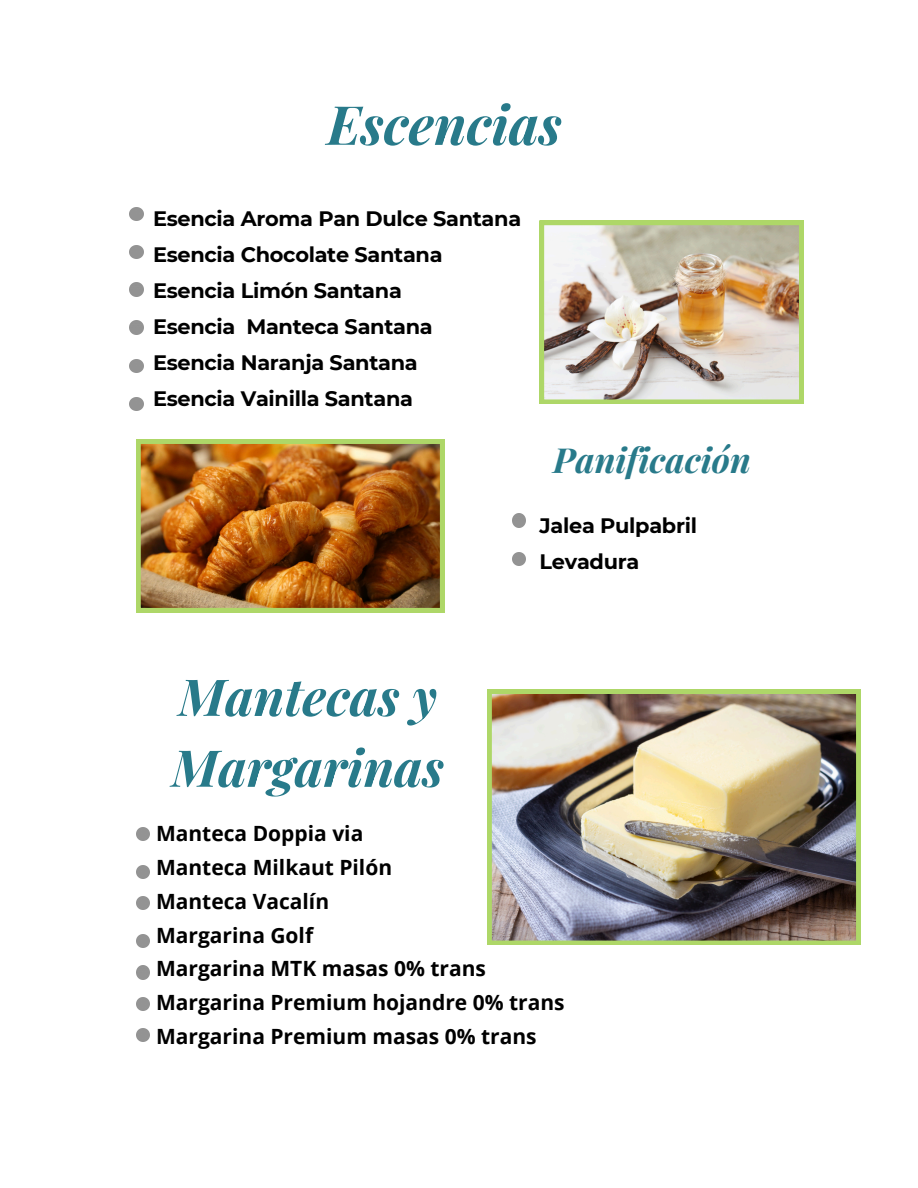
<style>
.page{position:relative;width:918px;height:1188px;background:#fff}
.page>*{position:absolute;margin:0;border:0;box-sizing:border-box;transform-origin:0 0}
.t1{font:italic 700 54px "Playfair Display";color:#287a8a}
.t2{font:italic 700 50.85px/70.8px "Playfair Display";color:#287a8a}
.t3{font:italic 700 34.5px "Playfair Display";color:#287a8a}
.t4{font:700 21px "Open Sans";color:#000}
.t5{font:700 20.85px "Montserrat";letter-spacing:-.015em;color:#000}
</style>
<div class="page">
<img style="left:487px;top:690px;width:374px;height:255px">
<img style="left:136px;top:439px;width:308px;height:173px">
<img style="left:130px;top:207px;width:13px;height:14px">
<img style="left:130px;top:245px;width:13px;height:14px">
<svg style="left:130px;top:283px;width:13px;height:13px"></svg>
<svg style="left:130px;top:321px;width:13px;height:13px"></svg>
<img style="left:130px;top:359px;width:13px;height:14px">
<img style="left:130px;top:397px;width:13px;height:14px">
<img style="left:512px;top:514px;width:14px;height:13px">
<img style="left:512px;top:552px;width:14px;height:14px">
<img style="left:136px;top:827px;width:14px;height:14px">
<img style="left:136px;top:865px;width:14px;height:14px">
<img style="left:136px;top:896px;width:14px;height:14px">
<img style="left:136px;top:934px;width:14px;height:14px">
<img style="left:136px;top:966px;width:14px;height:13px">
<img style="left:136px;top:997px;width:14px;height:14px">
<img style="left:136px;top:1028px;width:14px;height:14px">
<img style="left:540px;top:221px;width:264px;height:183px">
<p class="t1" style="left:327px;top:86px;width:236px">Escencias</p>
<p class="t5" style="left:153px;top:206px;width:370px">Esencia Aroma Pan Dulce Santana</p>
<h1 class="t5" style="left:153px;top:242px;width:291px">Esencia Chocolate Santana</h1>
<p class="t5" style="left:153px;top:278px;width:250px">Esencia Limón Santana</p>
<p class="t5" style="left:153px;top:314px;width:281px">Esencia Manteca Santana</p>
<p class="t5" style="left:153px;top:350px;width:266px">Esencia Naranja Santana</p>
<p class="t5" style="left:153px;top:386px;width:261px">Esencia Vainilla Santana</p>
<p class="t3" style="left:553px;top:436px;width:199px">Panificación</p>
<p class="t5" style="left:540px;top:512px;width:159px">Jalea Pulpabril</p>
<p class="t5" style="left:540px;top:548px;width:101px">Levadura</p>
<p class="t2" style="left:172px;top:659px;width:274px">Mantecas y<br>Margarinas</p>
<p class="t4" style="left:156px;top:819px;width:209px">Manteca Doppia via</p>
<p class="t4" style="left:156px;top:853px;width:238px">Manteca Milkaut Pilón</p>
<p class="t4" style="left:156px;top:887px;width:175px">Manteca Vacalín</p>
<p class="t4" style="left:156px;top:920px;width:159px">Margarina Golf</p>
<p class="t4" style="left:156px;top:954px;width:331px">Margarina MTK masas 0% trans</p>
<p class="t4" style="left:156px;top:988px;width:410px">Margarina Premium hojandre 0% trans</p>
<p class="t4" style="left:156px;top:1022px;width:382px">Margarina Premium masas 0% trans</p>
</div>
